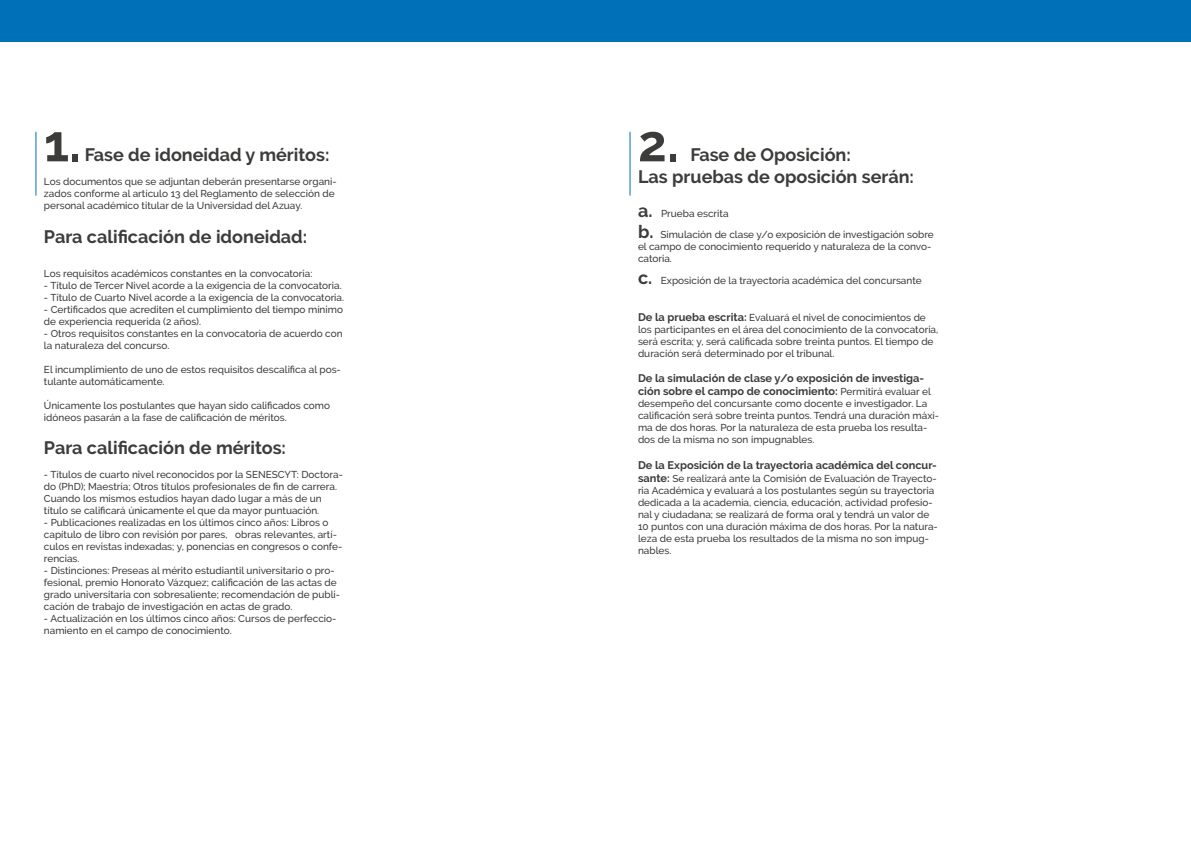
<style>
.page{position:relative;width:1191px;height:842px;background:#fff}
.page>*{position:absolute;margin:0;border:0;box-sizing:border-box;transform-origin:0 0}
.t1{font:700 51px "Raleway";color:#3c3c3b}
.t2{font:700 18px/21.6px "Raleway";color:#3c3c3b;text-align:center}
.t3{font:700 11px/13.2px "Raleway";color:#3c3c3b}
.t4{font:500 10px/12px "Raleway";color:#3c3c3b}
.s1{font-weight:700;font-size:18px}
.s2{font-weight:700;font-size:11px}
.s3{font-weight:500;font-size:10px}
</style>
<div class="page">
<hr style="left:35px;top:132px;width:1px;height:64px;background:#0071b8">
<hr style="left:629px;top:132px;width:1px;height:64px;background:#0071b8">
<div style="left:1px;top:0;width:1189px;height:42px;background:#0071b8"></div>
<h1 class="t1" style="left:44px;top:114px;width:38px">1.</h1>
<h2 class="t2" style="left:85px;top:144px;width:246px">Fase de idoneidad y méritos:</h2>
<p class="t4" style="left:44px;top:176px;width:294px">Los documentos que se adjuntan deberán presentarse organi&shy;zados conforme al artículo 13 del Reglamento de selección de personal académico titular de la Universidad del Azuay.</p>
<h2 class="t2" style="left:44px;top:226px;width:265px">Para calificación de idoneidad:</h2>
<p class="t4" style="left:44px;top:267px;width:270px">Los requisitos académicos constantes en la convocatoria:</p>
<p class="t4" style="left:44px;top:279px;width:299px">- Título de Tercer Nivel acorde a la exigencia de la convocatoria.</p>
<p class="t4" style="left:44px;top:291px;width:302px">- Título de Cuarto Nivel acorde a la exigencia de la convocatoria.</p>
<p class="t4" style="left:44px;top:303px;width:301px">- Certificados que acrediten el cumplimiento del tiempo mínimo de experiencia requerida (2 años).</p>
<p class="t4" style="left:44px;top:327px;width:300px">- Otros requisitos constantes en la convocatoria de acuerdo con la naturaleza del concurso.</p>
<p class="t4" style="left:44px;top:363px;width:298px">El incumplimiento de uno de estos requisitos descalifica al pos&shy;tulante automáticamente.</p>
<p class="t4" style="left:44px;top:399px;width:288px">Únicamente los postulantes que hayan sido calificados como idóneos pasarán a la fase de calificación de méritos.</p>
<h2 class="t2" style="left:44px;top:437px;width:244px">Para calificación de méritos:</h2>
<p class="t4" style="left:44px;top:469px;width:300px">- Títulos de cuarto nivel reconocidos por la SENESCYT: Doctora&shy;do (PhD); Maestría; Otros títulos profesionales de fin de carrera.<br>Cuando los mismos estudios hayan dado lugar a más de un título se calificará únicamente el que da mayor puntuación.</p>
<p class="t4" style="left:44px;top:517px;width:300px">- Publicaciones realizadas en los últimos cinco años: Libros o capítulo de libro con revisión por pares, obras relevantes, artí&shy;culos en revistas indexadas; y, ponencias en congresos o confe&shy;rencias.</p>
<p class="t4" style="left:44px;top:565px;width:298px">- Distinciones: Preseas al mérito estudiantil universitario o pro&shy;fesional, premio Honorato Vázquez; calificación de las actas de grado universitaria con sobresaliente; recomendación de publi&shy;cación de trabajo de investigación en actas de grado.</p>
<p class="t4" style="left:44px;top:613px;width:294px">- Actualización en los últimos cinco años: Cursos de perfeccio&shy;namiento en el campo de conocimiento.</p>
<h1 class="t1" style="left:638px;top:114px;width:42px">2.</h1>
<h2 class="t2" style="left:638px;top:144px;width:277px">Fase de Oposición:<br>Las pruebas de oposición serán:</h2>
<p class="t4" style="left:638px;top:202px;width:297px;line-height:21.6px"><span class="s1">a.</span> Prueba escrita<br><span class="s1">b.</span> Simulación de clase y/o exposición de investigación sobre</p>
<p class="t4" style="left:638px;top:241px;width:295px">el campo de conocimiento requerido y naturaleza de la convo&shy;catoria.</p>
<p class="t4" style="left:638px;top:274px;width:285px"><span class="s1">c.</span> Exposición de la trayectoria académica del concursante</p>
<p class="t4" style="left:638px;top:311px;width:302px"><span class="s2">De la prueba escrita:</span> Evaluará el nivel de conocimientos de los participantes en el área del conocimiento de la convocatoria, será escrita; y, será calificada sobre treinta puntos. El tiempo de duración será determinado por el tribunal.</p>
<p class="t3" style="left:638px;top:372px;width:294px">De la simulación de clase y/o exposición de investiga&shy;ción sobre el campo de conocimiento: <span class="s3">Permitirá evaluar el</span></p>
<p class="t4" style="left:638px;top:398px;width:302px">desempeño del concursante como docente e investigador. La calificación será sobre treinta puntos. Tendrá una duración máxi&shy;ma de dos horas. Por la naturaleza de esta prueba los resulta&shy;dos de la misma no son impugnables.</p>
<p class="t3" style="left:638px;top:458px;width:300px">De la Exposición de la trayectoria académica del concur-</p>
<p class="t4" style="left:638px;top:472px;width:301px"><span class="s2">sante:</span> Se realizará ante la Comisión de Evaluación de Trayecto&shy;ria Académica y evaluará a los postulantes según su trayectoria dedicada a la academia, ciencia, educación, actividad profesio&shy;nal y ciudadana; se realizará de forma oral y tendrá un valor de 10 puntos con una duración máxima de dos horas. Por la natura&shy;leza de esta prueba los resultados de la misma no son impug&shy;nables.</p>
</div>
